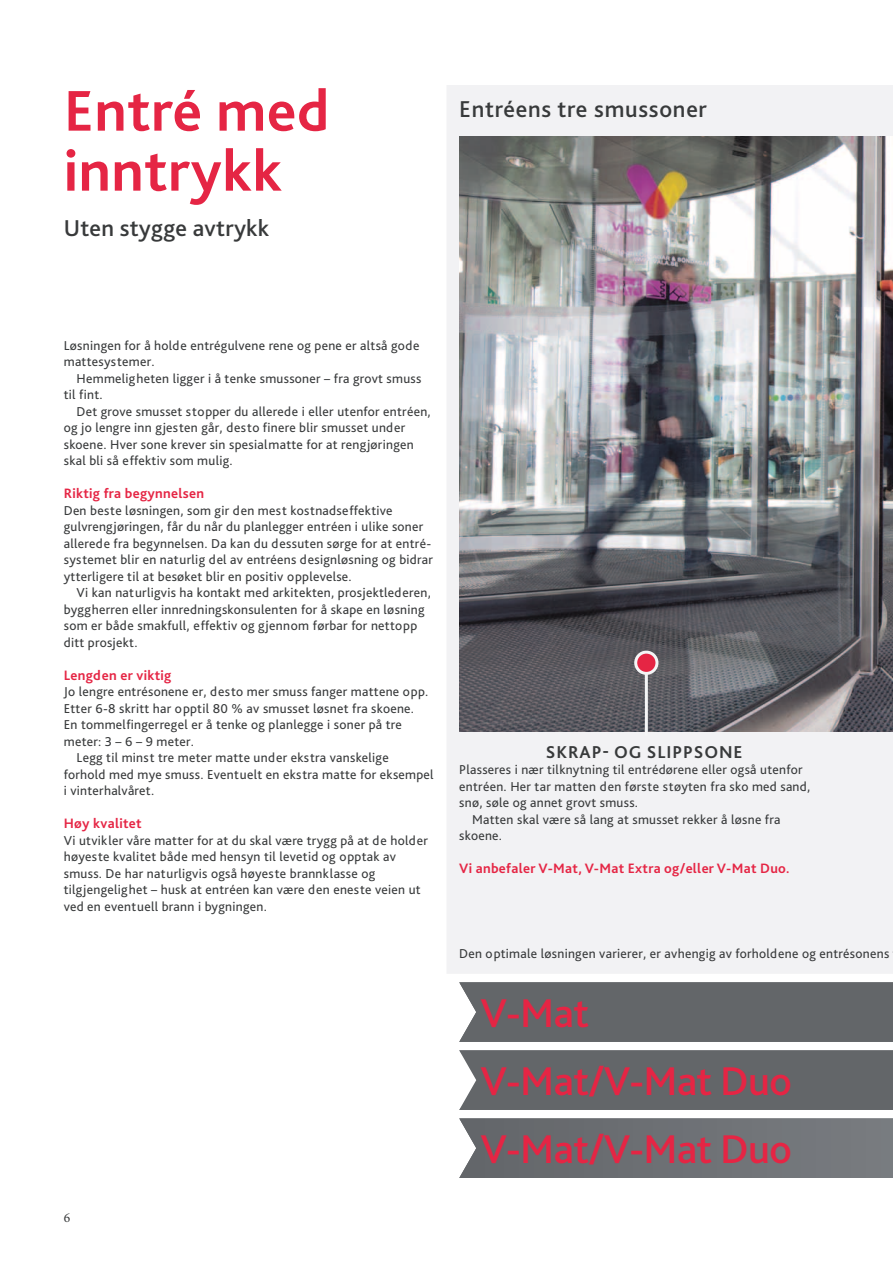
<style>
.page{position:relative;width:893px;height:1263px;background:#fff}
.page>*{position:absolute;margin:0;border:0;box-sizing:border-box;transform-origin:0 0}
.t1{font:700 60px/60px "Bliss 2";letter-spacing:.01em;color:#e52544}
.t2{font:500 42px/68.1px "Bliss 2";letter-spacing:-.015em;color:#e52544}
.t3{font:500 24px "Bliss 2";letter-spacing:.015em;color:#383a3b}
.t4{font:700 18px "Bliss 2";letter-spacing:.05em;color:#383a3b}
.t5{font:700 14.25px "Bliss Pro";letter-spacing:.02em;color:#e52544}
.t6{font:700 14.25px "Bliss 2";letter-spacing:.02em;color:#e52544}
.t7{font:13.5px/16.5px "Bliss Pro";letter-spacing:.02em;color:#383a3b}
.t8{font:13.5px "Minion Pro";color:#383a3b}
</style>
<div class="page">
<div style="left:447px;top:85px;width:446px;height:889px;background:#f2f2f4"></div>
<img style="left:459px;top:136px;width:434px;height:595px">
<hr style="left:645px;top:659px;width:3px;height:77px;background:#f4f5f6">
<div style="left:636px;top:652px;width:21px;height:21px;background:#e52544;border-radius:50%"></div>
<div style="left:634px;top:651px;width:24px;height:24px;border:3px solid #f4f5f6;border-radius:50%"></div>
<svg style="left:459px;top:1118px;width:434px;height:60px;background:#717478"></svg>
<div style="left:459px;top:982px;width:434px;height:60px;background:#636669"></div>
<div style="left:459px;top:1050px;width:434px;height:60px;background:#636669"></div>
<h1 class="t1" style="left:64px;top:81px;width:267px">Entré med inntrykk</h1>
<h3 class="t3" style="left:64px;top:213px;width:207px">Uten stygge avtrykk</h3>
<h3 class="t3" style="left:459px;top:94px;width:249px">Entréens tre smussoner</h3>
<p class="t7" style="left:64px;top:337px;width:357px">Løsningen for å holde entrégulvene rene og pene er altså gode mattesystemer.</p>
<p class="t7" style="left:64px;top:370px;width:359px;text-indent:13px">Hemmeligheten ligger i å tenke smussoner – fra grovt smuss til fint.</p>
<p class="t7" style="left:64px;top:403px;width:369px;text-indent:13px">Det grove smusset stopper du allerede i eller utenfor entréen, og jo lengre inn gjesten går, desto finere blir smusset under skoene. Hver sone krever sin spesialmatte for at rengjøringen skal bli så effektiv som mulig.</p>
<p class="t5" style="left:64px;top:485px;width:142px">Riktig fra begynnelsen</p>
<p class="t7" style="left:64px;top:502px;width:371px">Den beste løsningen, som gir den mest kostnadseffektive gulvrengjøringen, får du når du planlegger entréen i ulike soner allerede fra begynnelsen. Da kan du dessuten sørge for at entré&shy;systemet blir en naturlig del av entréens designløsning og bidrar ytterligere til at besøket blir en positiv opplevelse.</p>
<p class="t7" style="left:64px;top:584px;width:369px;text-indent:13px">Vi kan naturligvis ha kontakt med arkitekten, prosjektlederen, byggherren eller innredningskonsulenten for å skape en løsning som er både smakfull, effektiv og gjennom førbar for nettopp ditt prosjekt.</p>
<p class="t5" style="left:64px;top:666px;width:109px">Lengden er viktig</p>
<p class="t7" style="left:64px;top:683px;width:366px">Jo lengre entrésonene er, desto mer smuss fanger mattene opp.</p>
<p class="t7" style="left:64px;top:700px;width:352px">Etter 6-8 skritt har opptil 80 % av smusset løsnet fra skoene.</p>
<p class="t7" style="left:64px;top:716px;width:340px">En tommelfingerregel er å tenke og planlegge i soner på tre</p>
<p class="t7" style="left:64px;top:733px;width:132px">meter: 3 – 6 – 9 meter.</p>
<p class="t7" style="left:77px;top:749px;width:314px">Legg til minst tre meter matte under ekstra vanskelige</p>
<p class="t7" style="left:64px;top:766px;width:371px">forhold med mye smuss. Eventuelt en ekstra matte for eksempel</p>
<p class="t7" style="left:64px;top:782px;width:92px">i vinterhalvåret.</p>
<p class="t5" style="left:64px;top:815px;width:79px">Høy kvalitet</p>
<p class="t7" style="left:64px;top:832px;width:366px">Vi utvikler våre matter for at du skal være trygg på at de holder høyeste kvalitet både med hensyn til levetid og opptak av smuss. De har naturligvis også høyeste brannklasse og tilgjengelighet – husk at entréen kan være den eneste veien ut ved en eventuell brann i bygningen.</p>
<p class="t8" style="left:64px;top:1208px;width:8px">6</p>
<h3 class="t4" style="left:546px;top:741px;width:198px">SKRAP- OG SLIPPSONE</h3>
<p class="t7" style="left:459px;top:761px;width:345px">Plasseres i nær tilknytning til entrédørene eller også utenfor</p>
<p class="t7" style="left:459px;top:778px;width:353px">entréen. Her tar matten den første støyten fra sko med sand,</p>
<p class="t7" style="left:459px;top:794px;width:180px">snø, søle og annet grovt smuss.</p>
<p class="t7" style="left:472px;top:811px;width:310px">Matten skal være så lang at smusset rekker å løsne fra</p>
<p class="t7" style="left:459px;top:827px;width:44px">skoene.</p>
<p class="t6" style="left:459px;top:860px;width:332px">Vi anbefaler V-Mat, V-Mat Extra og/eller V-Mat Duo.</p>
<p class="t7" style="left:459px;top:945px;width:432px">Den optimale løsningen varierer, er avhengig av forholdene og entrésonens</p>
<h2 class="t2" style="left:480px;top:978px;width:313px">V-Mat<br>V-Mat/V-Mat Duo</h2>
<h2 class="t2" style="left:480px;top:1114px;width:313px">V-Mat/V-Mat Duo</h2>
</div>
